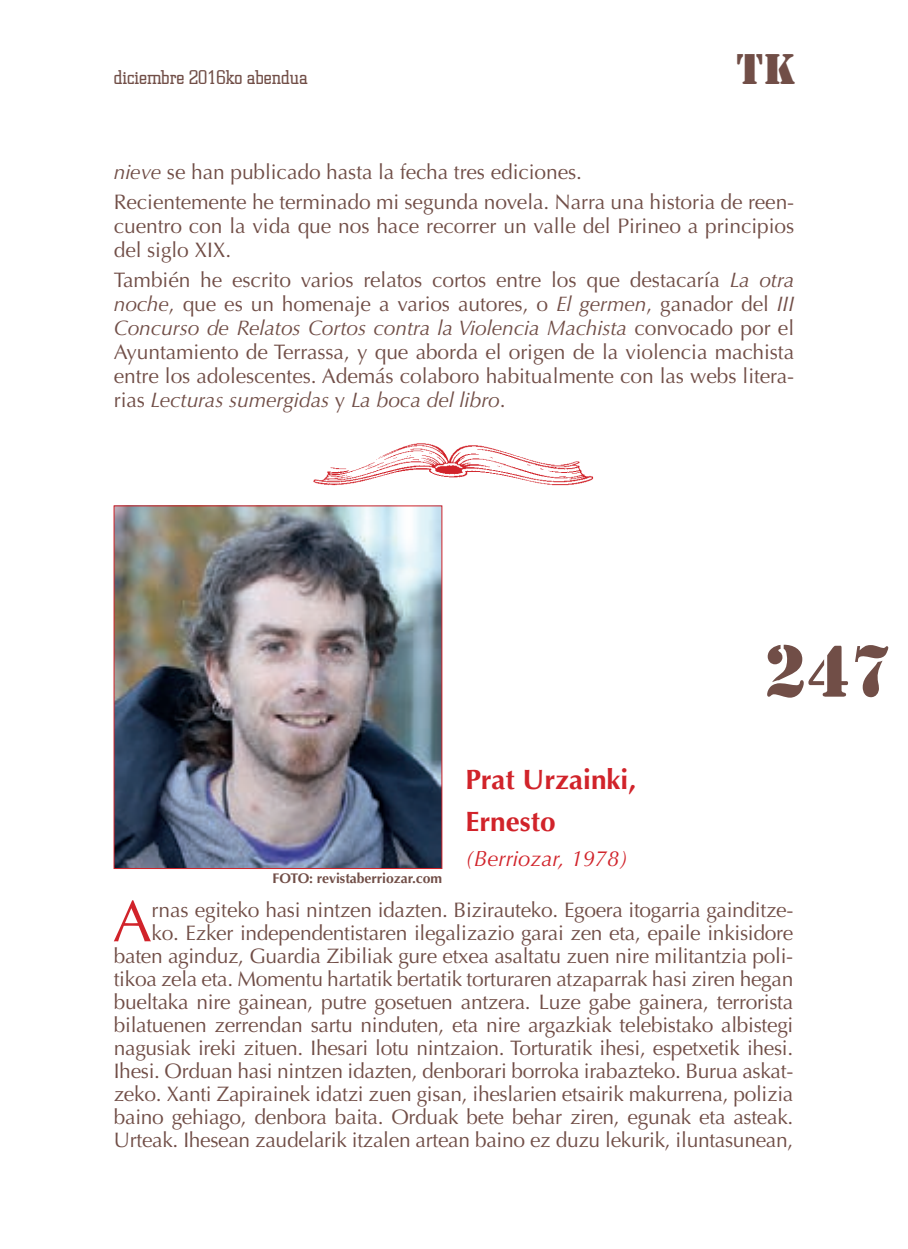
<style>
.page{position:relative;width:908px;height:1249px;background:#fff}
.page>*{position:absolute;margin:0;border:0;box-sizing:border-box;transform-origin:0 0}
.t1{font:68px "Stencil";color:#714e47}
.PARRAFO_PRIMERO{font:58.8px "Optima";color:#d1232a}
.t2{font:40px "Stencil";color:#714e47}
.AUTOR{font:700 28px "Optima";color:#d1232a}
.FECHA_DE_NACIMIENTO{font:italic 22px "Optima";color:#d1232a}
.PARRAFO_PRIMERO-2{font:21px/23px "Optima";letter-spacing:-.015em;color:#714e47;text-align:right}
.CUERPO_LIBRO{font:21px/24px "Optima";letter-spacing:-.005em;color:#714e47;text-align:justify}
.t3{font:300 20px "Square Slabserif 711 BT";color:#714e47}
.CUERPO_LIBRO-2{font:700 14px "Optima";letter-spacing:-.005em;color:#714e47}
.s1{font-style:italic}
</style>
<div class="page">
<img style="left:116px;top:507px;width:324px;height:359px">
<div style="left:114px;top:505px;width:328px;height:363px;border:1px solid #d1232a"></div>
<img style="left:313px;top:443px;width:281px;height:43px">
<p class="t3" style="left:114px;top:64px;width:196px">diciembre 2016ko abendua</p>
<h3 class="t2" style="left:736px;top:43px;width:61px">TK</h3>
<p class="CUERPO_LIBRO" style="left:114px;top:160px;width:470px"><span class="s1">nieve</span> se han publicado hasta la fecha tres ediciones.</p>
<p class="CUERPO_LIBRO" style="left:114px;top:190px;width:682px">Recientemente he terminado mi segunda novela. Narra una historia de reen&shy;cuentro con la vida que nos hace recorrer un valle del Pirineo a principios del siglo XIX.</p>
<p class="CUERPO_LIBRO" style="left:114px;top:268px;width:682px">También he escrito varios relatos cortos entre los que destacaría <span class="s1">La otra noche</span>, que es un homenaje a varios autores, o <span class="s1">El germen</span>, ganador del <span class="s1">III Concurso de Relatos Cortos contra la Violencia Machista</span> convocado por el Ayuntamiento de Terrassa, y que aborda el origen de la violencia machista entre los adolescentes. Además colaboro habitualmente con las webs litera&shy;rias <span class="s1">Lecturas sumergidas</span> y <span class="s1">La boca del libro</span>.</p>
<p class="CUERPO_LIBRO-2" style="left:272px;top:869px;width:171px">FOTO: revistaberriozar.com</p>
<p class="AUTOR" style="left:465px;top:763px;width:172px">Prat Urzainki,</p>
<p class="AUTOR" style="left:465px;top:805px;width:92px">Ernesto</p>
<p class="FECHA_DE_NACIMIENTO" style="left:465px;top:845px;width:164px">(Berriozar, 1978)</p>
<h1 class="t1" style="left:764px;top:627px;width:130px">247</h1>
<p class="PARRAFO_PRIMERO" style="left:113px;top:887px;width:41px">A</p>
<p class="PARRAFO_PRIMERO-2" style="left:114px;top:898px;width:681px">rnas egiteko hasi nintzen idazten. Bizirauteko. Egoera itogarria gainditze-<br>ko. Ezker independentistaren ilegalizazio garai zen eta, epaile inkisidore baten aginduz, Guardia Zibiliak gure etxea asaltatu zuen nire militantzia poli&shy;tikoa zela eta. Momentu hartatik bertatik torturaren atzaparrak hasi ziren hegan bueltaka nire gainean, putre gosetuen antzera. Luze gabe gainera, terrorista bilatuenen zerrendan sartu ninduten, eta nire argazkiak telebistako albistegi nagusiak ireki zituen. Ihesari lotu nintzaion. Torturatik ihesi, espetxetik ihesi.<br>Ihesi. Orduan hasi nintzen idazten, denborari borroka irabazteko. Burua askat&shy;zeko. Xanti Zapirainek idatzi zuen gisan, iheslarien etsairik makurrena, polizia baino gehiago, denbora baita. Orduak bete behar ziren, egunak eta asteak.<br>Urteak. Ihesean zaudelarik itzalen artean baino ez duzu lekurik, iluntasunean,</p>
</div>
